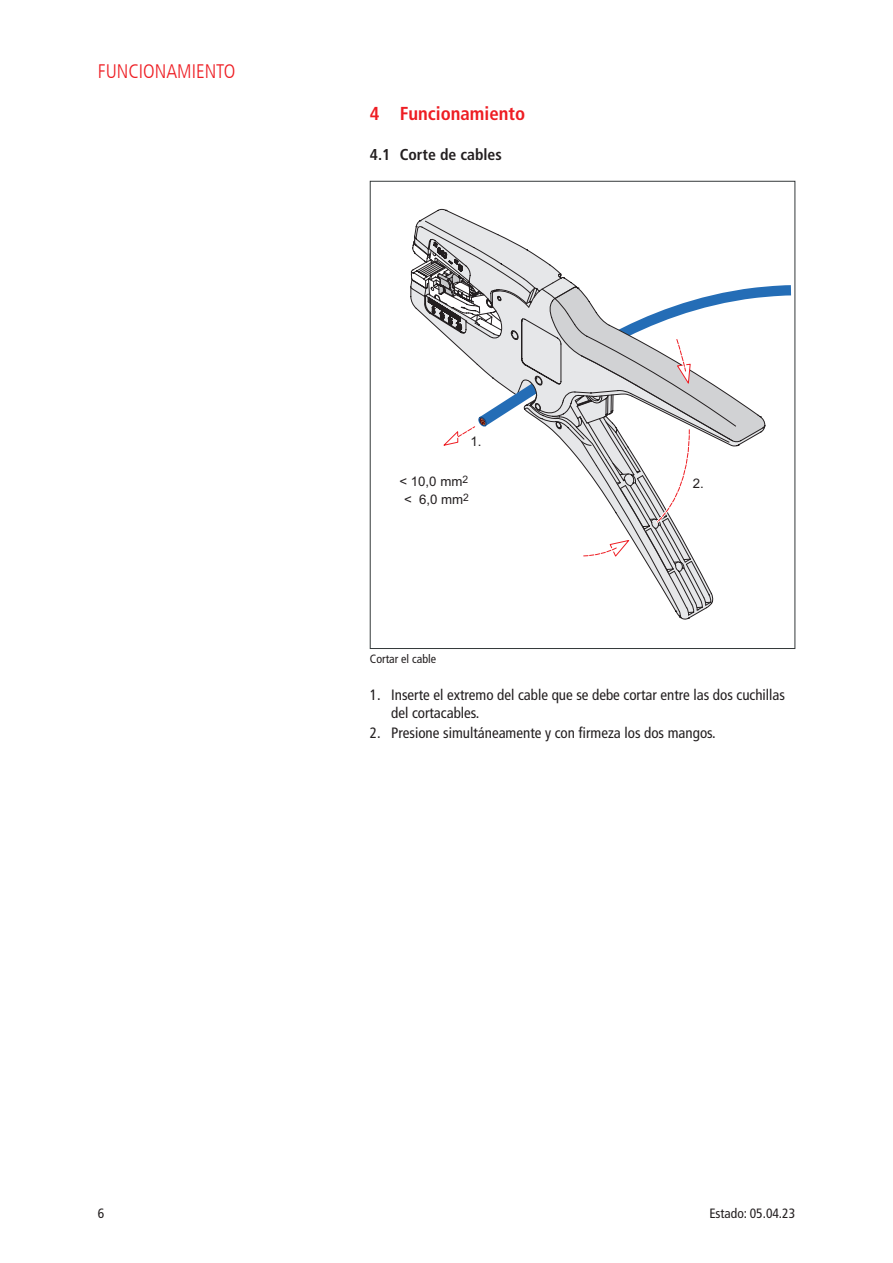
<style>
.page{position:relative;width:893px;height:1263px;background:#fff}
.page>*{position:absolute;margin:0;border:0;box-sizing:border-box;transform-origin:0 0}
.t1{font:300 condensed 19.5px "Frutiger LT Com";color:#ee1d23}
.t2{font:700 condensed 18.75px "Frutiger LT Com";color:#ee1d23}
.t3{font:700 condensed 15.75px "Frutiger LT Com";color:#231f20}
.t4{font:condensed 15px/18px "Frutiger LT Com";color:#231f20}
.t5{font:condensed 13.5px "Frutiger LT Com";color:#231f20}
.t6{font:13.2px/18.5px "Arial";color:#231f20;text-align:center}
.t7{font:condensed 12px "Frutiger LT Com";color:#231f20}
</style>
<div class="page">
<svg style="left:410px;top:209px;width:381px;height:407px"></svg>
<h1 class="t1" style="left:98px;top:60px;width:30px">FUNCION</h1>
<h1 class="t1" style="left:166px;top:60px;width:35px">AMIENTO</h1>
<p class="t2" style="left:370px;top:103px;width:157px">4 Funcionamiento</p>
<p class="t3" style="left:370px;top:146px;width:133px">4.1 Corte de cables</p>
<p class="t6" style="left:470px;top:432px;width:13px">1.</p>
<p class="t6" style="left:399px;top:472px;width:71px">&lt; 10,0 mm<sup>2 </sup>&lt; 6,0 mm<sup>2</sup></p>
<p class="t6" style="left:693px;top:474px;width:13px">2.</p>
<p class="t7" style="left:370px;top:652px;width:68px">Cortar el cable</p>
<p class="t4" style="left:391px;top:686px;width:395px;text-indent:-21px">1. Inserte el extremo del cable que se debe cortar entre las dos cuchillas del cortacables.</p>
<p class="t4" style="left:370px;top:724px;width:347px">2. Presione simultáneamente y con firmeza los dos mangos.</p>
<p class="t5" style="left:98px;top:1205px;width:8px">6</p>
<p class="t5" style="left:709px;top:1205px;width:87px">Estado: 05.04.23</p>
</div>
